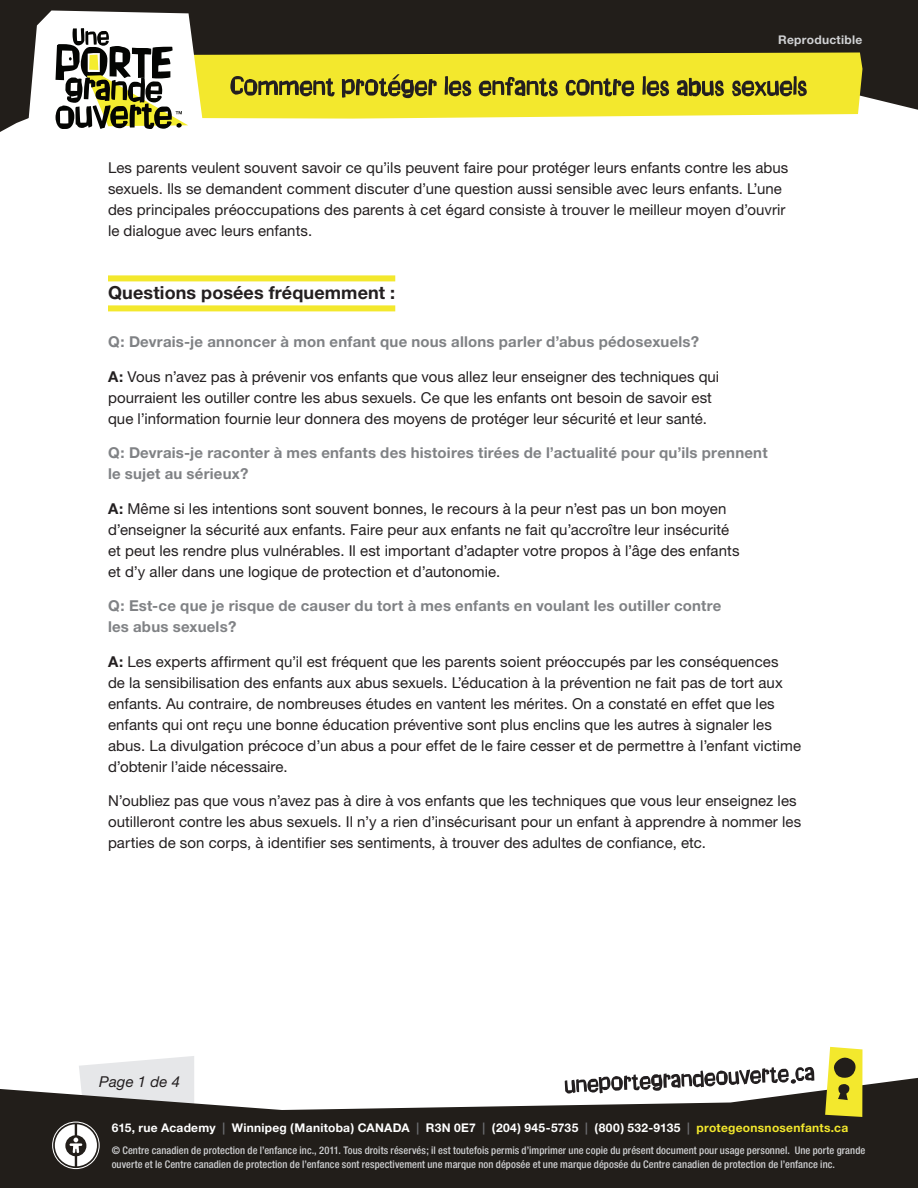
<style>
.page{position:relative;width:918px;height:1188px;background:#fff}
.page>*{position:absolute;margin:0;border:0;box-sizing:border-box;transform-origin:0 0}
.subhead_top_space{font:700 18px "Helvetica Neue";letter-spacing:.005em;color:#231f20}
.t1{font:15px/21px "Helvetica Neue";letter-spacing:.005em;color:#231f20}
.t2{font:700 15px/21px "Helvetica Neue";letter-spacing:.015em;color:#808285}
.t3{font:italic 15px "Helvetica Neue";letter-spacing:.01em;color:#231f20}
.t4{font:700 12px "Helvetica Neue";letter-spacing:.025em;color:#fff}
.t5{font:700 12px "Helvetica Neue";letter-spacing:.025em;color:#d1d2d4}
.Copyright_info{font:500 condensed 10.5px/13.5px "Helvetica Neue";letter-spacing:.005em;color:#d1d2d4}
.s1{font-weight:700}
.s2{color:#6c6d70}
.s3{color:#f3e82d}
</style>
<div class="page">
<svg style="left:0;top:0;width:918px;height:132px;fill:#221e1a"></svg>
<svg style="left:204px;top:52px;width:658px;height:67px;background:#ebe136"></svg>
<svg style="left:28px;top:10px;width:176px;height:119px"></svg>
<svg style="left:0;top:1077px;width:918px;height:111px;fill:#221e1a"></svg>
<svg style="left:825px;top:1047px;width:37px;height:70px;background:#c8bf38"></svg>
<svg style="left:52px;top:1056px;width:142px;height:113px"></svg>
<svg style="left:565px;top:1067px;width:249px;height:27px"></svg>
<div style="left:108px;top:275px;width:287px;height:6px;background:#f3e82d"></div>
<div style="left:108px;top:305px;width:287px;height:6px;background:#f3e82d"></div>
<svg style="left:230px;top:74px;width:577px;height:24px;background:#aaa228"></svg>
<p class="t5" style="left:778px;top:32px;width:86px">Reproductible</p>
<p class="t1" style="left:108px;top:157px;width:682px">Les parents veulent souvent savoir ce qu’ils peuvent faire pour protéger leurs enfants contre les abus sexuels. Ils se demandent comment discuter d’une question aussi sensible avec leurs enfants. L’une des principales préoccupations des parents à cet égard consiste à trouver le meilleur moyen d’ouvrir le dialogue avec leurs enfants.</p>
<p class="subhead_top_space" style="left:108px;top:282px;width:289px">Questions posées fréquemment :</p>
<p class="t2" style="left:108px;top:331px;width:593px">Q: Devrais-je annoncer à mon enfant que nous allons parler d’abus pédosexuels?</p>
<p class="t1" style="left:108px;top:366px;width:613px"><span class="s1">A:</span> Vous n’avez pas à prévenir vos enfants que vous allez leur enseigner des techniques qui pourraient les outiller contre les abus sexuels. Ce que les enfants ont besoin de savoir est que l’information fournie leur donnera des moyens de protéger leur sécurité et leur santé.</p>
<p class="t2" style="left:108px;top:442px;width:661px">Q: Devrais-je raconter à mes enfants des histoires tirées de l’actualité pour qu’ils prennent le sujet au sérieux?</p>
<p class="t1" style="left:108px;top:498px;width:633px"><span class="s1">A:</span> Même si les intentions sont souvent bonnes, le recours à la peur n’est pas un bon moyen d’enseigner la sécurité aux enfants. Faire peur aux enfants ne fait qu’accroître leur insécurité et peut les rendre plus vulnérables. Il est important d’adapter votre propos à l’âge des enfants et d’y aller dans une logique de protection et d’autonomie.</p>
<p class="t2" style="left:108px;top:595px;width:615px">Q: Est-ce que je risque de causer du tort à mes enfants en voulant les outiller contre les abus sexuels?</p>
<p class="t1" style="left:108px;top:651px;width:695px"><span class="s1">A:</span> Les experts affirment qu’il est fréquent que les parents soient préoccupés par les conséquences<br>de la sensibilisation des enfants aux abus sexuels. L’éducation à la prévention ne fait pas de tort aux enfants. Au contraire, de nombreuses études en vantent les mérites. On a constaté en effet que les enfants qui ont reçu une bonne éducation préventive sont plus enclins que les autres à signaler les abus. La divulgation précoce d’un abus a pour effet de le faire cesser et de permettre à l’enfant victime d’obtenir l’aide nécessaire.</p>
<p class="t1" style="left:108px;top:790px;width:695px">N’oubliez pas que vous n’avez pas à dire à vos enfants que les techniques que vous leur enseignez les outilleront contre les abus sexuels. Il n’y a rien d’insécurisant pour un enfant à apprendre à nommer les parties de son corps, à identifier ses sentiments, à trouver des adultes de confiance, etc.</p>
<p class="t3" style="left:99px;top:1072px;width:82px">Page 1 de 4</p>
<p class="t4" style="left:112px;top:1120px;width:738px">615, rue Academy <span class="s2">|</span> Winnipeg (Manitoba) CANADA <span class="s2">|</span> R3N 0E7 <span class="s2">|</span> (204) 945-5735 <span class="s2">|</span> (800) 532-9135 <span class="s2">|</span> <span class="s3">protegeonsnosenfants.ca</span></p>
<p class="Copyright_info" style="left:112px;top:1144px;width:755px">© Centre canadien de protection de l’enfance inc., 2011. Tous droits réservés; il est toutefois permis d’imprimer une copie du présent document pour usage personnel. Une porte grande ouverte et le Centre canadien de protection de l’enfance sont respectivement une marque non déposée et une marque déposée du Centre canadien de protection de l’enfance inc.</p>
</div>
